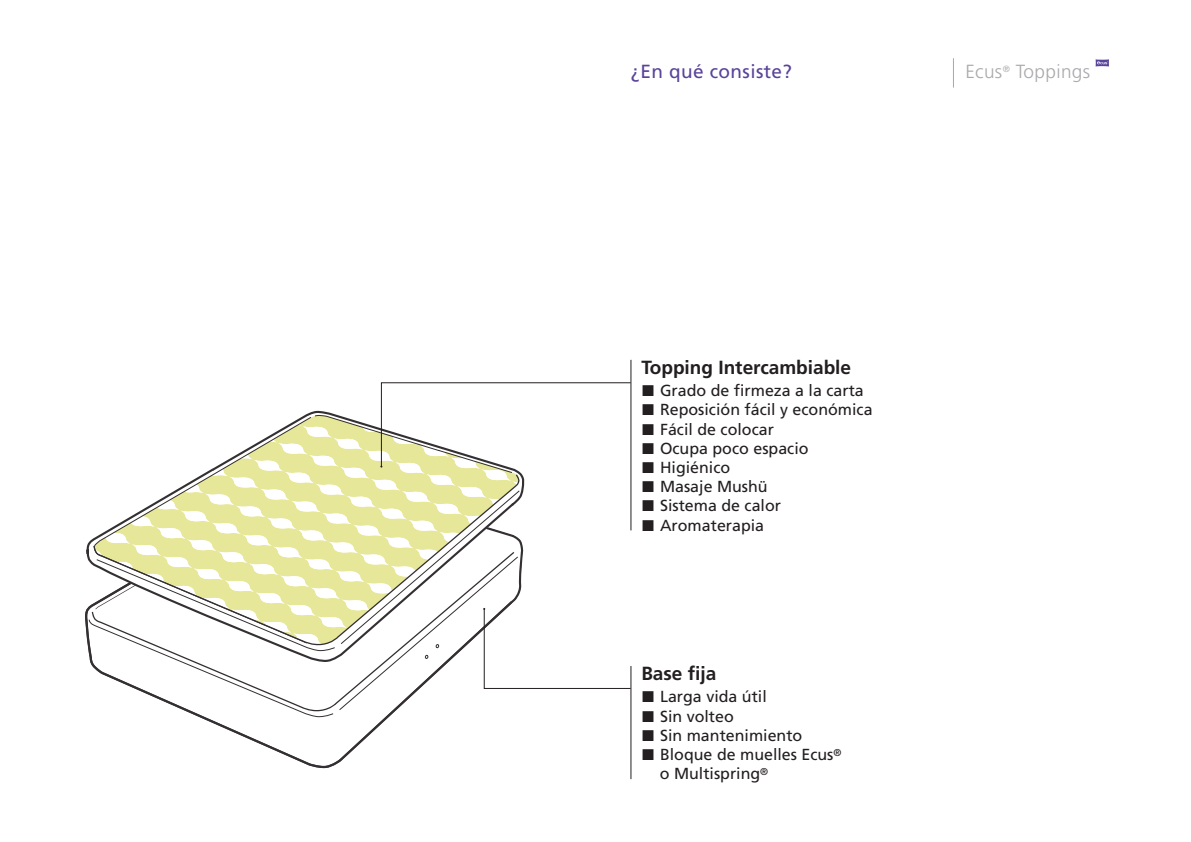
<style>
.page{position:relative;width:1191px;height:842px;background:#fff}
.page>*{position:absolute;margin:0;border:0;box-sizing:border-box;transform-origin:0 0}
.t1{font:700 19px "Frutiger LT Std";color:#231f20}
.t2{font:19px "Frutiger LT Std";letter-spacing:.02em;color:#5a439a}
.t3{font:300 19px "Frutiger LT Std";letter-spacing:.02em;color:#a7a9ac}
.t4{font:16px/19.2px "Frutiger LT Std";color:#231f20}
</style>
<div class="page">
<svg style="left:85px;top:610px;width:304px;height:158px"></svg>
<svg style="left:88px;top:382px;width:543px;height:335px"></svg>
<hr style="left:630px;top:360px;width:1px;height:170px;background:#231f20">
<hr style="left:630px;top:666px;width:1px;height:113px;background:#231f20">
<svg style="left:1095px;top:59px;width:14px;height:7px"></svg>
<hr style="left:953px;top:58px;width:1px;height:30px;background:#a7a9ac">
<p class="t2" style="left:630px;top:60px;width:163px">¿En qué consiste?</p>
<p class="t3" style="left:965px;top:61px;width:126px">Ecus<sup>®</sup> Toppings</p>
<p class="t1" style="left:641px;top:356px;width:211px">Topping Intercambiable</p>
<p class="t4" style="left:660px;top:381px;width:214px">Grado de firmeza a la carta<br>Reposición fácil y económica<br>Fácil de colocar<br>Ocupa poco espacio<br>Higiénico<br>Masaje Mushü<br>Sistema de calor<br>Aromaterapia</p>
<p class="t1" style="left:641px;top:662px;width:76px">Base fija</p>
<p class="t4" style="left:660px;top:687px;width:183px">Larga vida útil<br>Sin volteo<br>Sin mantenimiento<br>Bloque de muelles Ecus<sup>® </sup>o Multispring<sup>®</sup></p>
</div>
